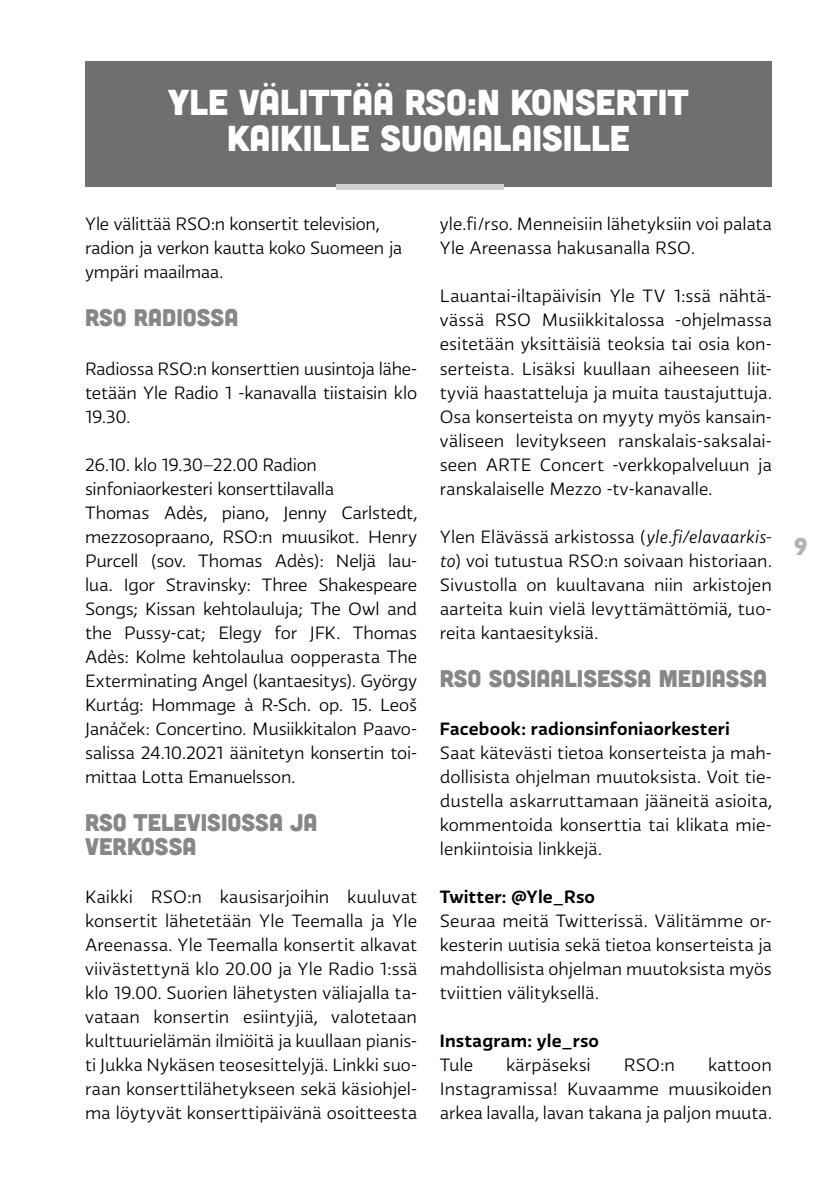
<style>
.page{position:relative;width:840px;height:1191px;background:#fff}
.page>*{position:absolute;margin:0;border:0;box-sizing:border-box;transform-origin:0 0}
.t1{font:36px/36px "Cubano Sharp";color:#fff;text-align:center}
.t2{font:24px/24px "Cubano Sharp";color:#878787}
.t3{font:24px "Cubano Sharp";color:#b3b2b2}
.t4{font:17.4px/24px "Yle";letter-spacing:-.005em;color:#000;text-align:justify}
.t5{font:700 17.4px "Yle";letter-spacing:.01em;color:#000}
.s1{font-style:italic}
</style>
<div class="page">
<div style="left:85px;top:61px;width:686px;height:126px;background:#706f6f"></div>
<div style="left:336px;top:184px;width:167px;height:5px;background:#d0d0d0"></div>
<h1 class="t1" style="left:168px;top:83px;width:522px">YLE VÄLITTÄÄ RSO:N KONSERTIT<br>KAIKILLE SUOMALAISILLE</h1>
<p class="t4" style="left:85px;top:212px;width:318px;text-align:left">Yle välittää RSO:n konsertit television, radion ja verkon kautta koko Suomeen ja ympäri maailmaa.</p>
<p class="t4" style="left:439px;top:212px;width:333px">yle.fi/rso. Menneisiin lähetyksiin voi palata<br>Yle Areenassa hakusanalla RSO.</p>
<p class="t4" style="left:439px;top:284px;width:333px">Lauantai-iltapäivisin Yle TV 1:ssä nähtä&shy;vässä RSO Musiikkitalossa -ohjelmassa esitetään yksittäisiä teoksia tai osia kon&shy;serteista. Lisäksi kuullaan aiheeseen liit&shy;tyviä haastatteluja ja muita taustajuttuja.<br>Osa konserteista on myyty myös kansain&shy;väliseen levitykseen ranskalais-saksalai&shy;seen ARTE Concert -verkkopalveluun ja ranskalaiselle Mezzo -tv-kanavalle.</p>
<p class="t4" style="left:439px;top:524px;width:333px">Ylen Elävässä arkistossa (<span class="s1">yle.fi/elavaarkis&shy;to</span>) voi tutustua RSO:n soivaan historiaan.<br>Sivustolla on kuultavana niin arkistojen aarteita kuin vielä levyttämättömiä, tuo&shy;reita kantaesityksiä.</p>
<h2 class="t2" style="left:85px;top:305px;width:154px">RSO RADIOSSA</h2>
<p class="t4" style="left:85px;top:356px;width:333px">Radiossa RSO:n konserttien uusintoja lähe&shy;tetään Yle Radio 1 -kanavalla tiistaisin klo 19.30.</p>
<p class="t4" style="left:85px;top:452px;width:333px;text-align:left">26.10. klo 19.30–22.00 Radion sinfoniaorkesteri konserttilavalla<br>Thomas Adès, piano, Jenny Carlstedt, mezzosopraano, RSO:n muusikot. Henry Purcell (sov. Thomas Adès): Neljä lau&shy;lua. Igor Stravinsky: Three Shakespeare Songs; Kissan kehtolauluja; The Owl and the Pussy-cat; Elegy for JFK. Thomas Adès: Kolme kehtolaulua oopperasta The Exterminating Angel (kantaesitys). György Kurtág: Hommage à R-Sch. op. 15. Leoš Janáček: Concertino. Musiikkitalon Paavo&shy;salissa 24.10.2021 äänitetyn konsertin toi&shy;mittaa Lotta Emanuelsson.</p>
<h2 class="t2" style="left:439px;top:665px;width:328px">RSO SOSIAALISESSA MEDIASSA</h2>
<p class="t5" style="left:439px;top:716px;width:291px">Facebook: radionsinfoniaorkesteri</p>
<p class="t4" style="left:439px;top:740px;width:333px">Saat kätevästi tietoa konserteista ja mah&shy;dollisista ohjelman muutoksista. Voit tie&shy;dustella askarruttamaan jääneitä asioita, kommentoida konserttia tai klikata mie&shy;lenkiintoisia linkkejä.</p>
<p class="t5" style="left:439px;top:884px;width:157px">Twitter: @Yle_Rso</p>
<p class="t4" style="left:439px;top:908px;width:333px">Seuraa meitä Twitterissä. Välitämme or&shy;kesterin uutisia sekä tietoa konserteista ja mahdollisista ohjelman muutoksista myös tviittien välityksellä.</p>
<p class="t5" style="left:439px;top:1028px;width:161px">Instagram: yle_rso</p>
<p class="t4" style="left:439px;top:1052px;width:35px">Tule</p>
<p class="t4" style="left:506px;top:1052px;width:86px">kärpäseksi</p>
<p class="t4" style="left:623px;top:1052px;width:53px">RSO:n</p>
<h2 class="t2" style="left:85px;top:809px;width:234px">RSO TELEVISIOSSA JA<br>VERKOSSA</h2>
<p class="t4" style="left:85px;top:884px;width:333px">Kaikki RSO:n kausisarjoihin kuuluvat konsertit lähetetään Yle Teemalla ja Yle Areenassa. Yle Teemalla konsertit alkavat viivästettynä klo 20.00 ja Yle Radio 1:ssä klo 19.00. Suorien lähetysten väliajalla ta&shy;vataan konsertin esiintyjiä, valotetaan kulttuurielämän ilmiöitä ja kuullaan pianis&shy;ti Jukka Nykäsen teosesittelyjä. Linkki suo&shy;raan konserttilähetykseen sekä käsiohjel&shy;ma löytyvät konserttipäivänä osoitteesta</p>
<p class="t4" style="left:439px;top:1052px;width:333px;text-indent:268px">kattoon Instagramissa! Kuvaamme muusikoiden arkea lavalla, lavan takana ja paljon muuta.</p>
<h2 class="t3" style="left:793px;top:531px;width:15px">9</h2>
</div>
